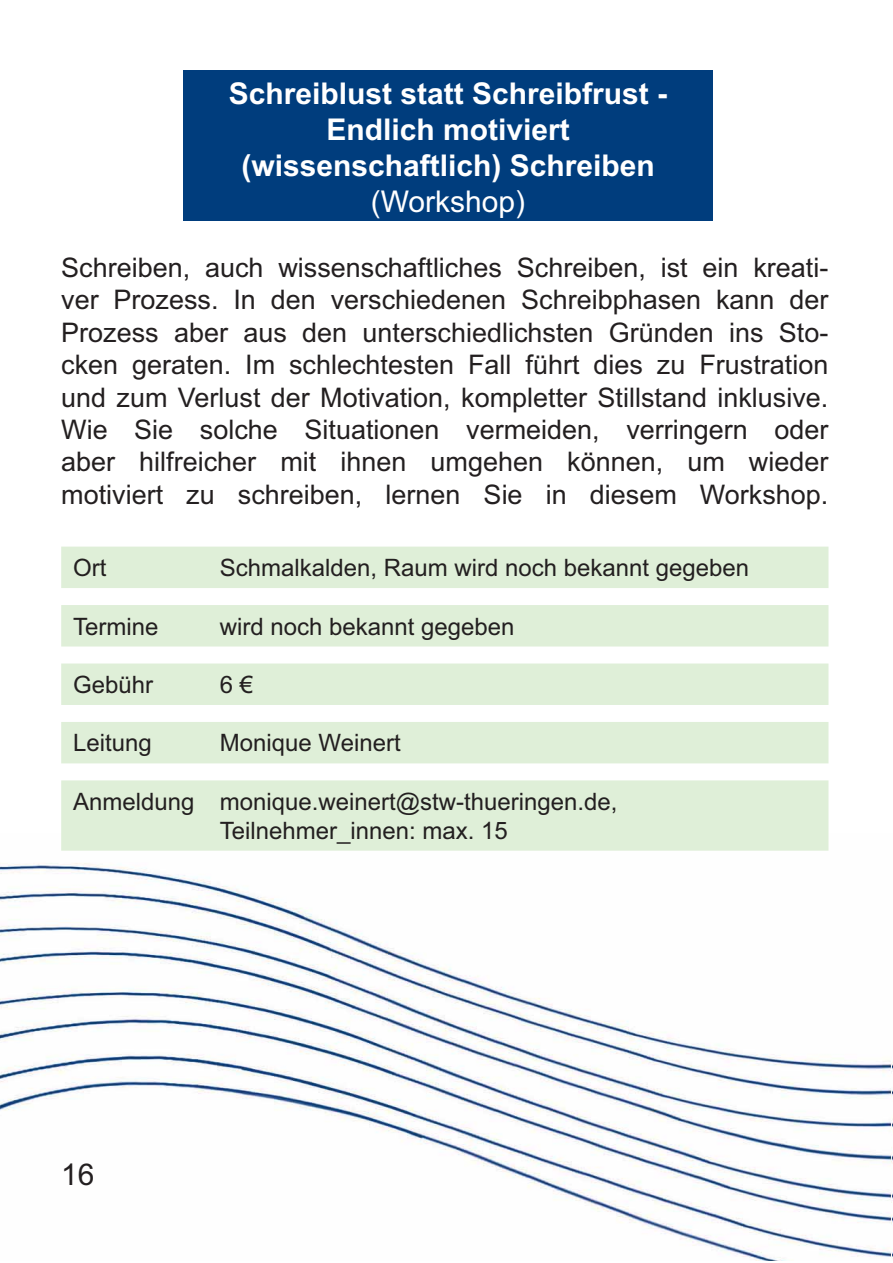
<style>
.page{position:relative;width:893px;height:1263px;background:#fff}
.page>*{position:absolute;margin:0;border:0;box-sizing:border-box;transform-origin:0 0}
.t1{font:700 30px/36px "Arial";color:#fff;text-align:center}
.t2{font:30px "Arial";color:#fff}
.t3{font:30px "Arial";color:#231f20}
.t4{font:27px/32.4px "Arial";color:#231f20;text-align:justify}
.t5{font:24px/28.8px "Arial";color:#231f20}
</style>
<div class="page">
<img style="left:0;top:833px;width:893px;height:427px">
<div style="left:183px;top:70px;width:530px;height:151px;background:#003d7d"></div>
<svg style="left:61px;top:547px;width:767px;height:304px;fill:#dfefd8"></svg>
<p class="t1" style="left:229px;top:79px;width:440px">Schreiblust statt Schreibfrust -<br>Endlich motiviert (wissenschaftlich) Schreiben</p>
<p class="t2" style="left:371px;top:191px;width:156px">(Workshop)</p>
<p class="t4" style="left:61px;top:254px;width:769px">Schreiben, auch wissenschaftliches Schreiben, ist ein kreati&shy;ver Prozess. In den verschiedenen Schreibphasen kann der Prozess aber aus den unterschiedlichsten Gründen ins Sto&shy;cken geraten. Im schlechtesten Fall führt dies zu Frustration und zum Verlust der Motivation, kompletter Stillstand inklusive.<br>Wie Sie solche Situationen vermeiden, verringern oder aber hilfreicher mit ihnen umgehen können, um wieder motiviert zu schreiben, lernen Sie in diesem Workshop.</p>
<p class="t5" style="left:73px;top:556px;width:35px">Ort</p>
<p class="t5" style="left:220px;top:556px;width:531px">Schmalkalden, Raum wird noch bekannt gegeben</p>
<p class="t5" style="left:73px;top:614px;width:87px">Termine</p>
<p class="t5" style="left:220px;top:614px;width:296px">wird noch bekannt gegeben</p>
<p class="t5" style="left:73px;top:673px;width:82px">Gebühr</p>
<p class="t5" style="left:220px;top:673px;width:35px">6 €</p>
<p class="t5" style="left:73px;top:731px;width:80px">Leitung</p>
<p class="t5" style="left:220px;top:731px;width:182px">Monique Weinert</p>
<p class="t5" style="left:220px;top:789px;width:399px;text-indent:-147px">Anmeldung monique.weinert@stw-thueringen.de,<br>Teilnehmer_innen: max. 15</p>
<p class="t3" style="left:61px;top:1164px;width:35px">16</p>
</div>
